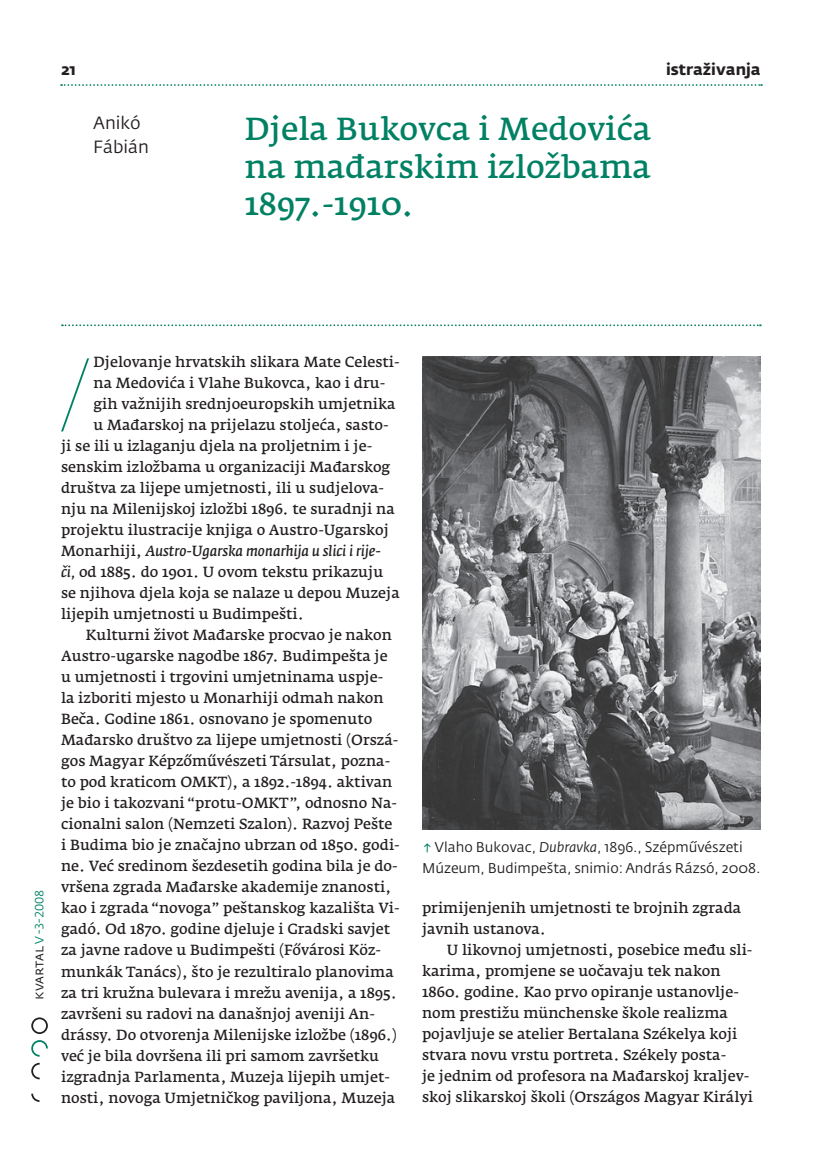
<style>
.page{position:relative;width:820px;height:1167px;background:#fff}
.page>*{position:absolute;margin:0;border:0;box-sizing:border-box;transform-origin:0 0}
.t1{font:200 condensed 99.05px "Helvetica Neue";color:#008164}
.t2{font:600 31.5px/37.8px "Fedra Serif A Std";color:#008164;text-align:justify}
.t3{font:17.5px/24.5px "Fedra Sans Std";color:#231f20}
.t4{font:700 15.75px "Fedra Sans Std";color:#231f20}
.t5{font:600 14.53px/21px "Fedra Serif A Std";color:#231f20}
.t6{font:italic 600 14.53px "Fedra Serif A Std";color:#231f20}
.t7{font:14px/21px "Fedra Sans Std";color:#231f20}
.t8{font:11.9px "Fedra Sans Std";color:#008164}
.s1{font-size:14px;color:#231f20}
.s2{font-style:normal}
.s3{font-style:italic}
.s4{color:#008164}
</style>
<div class="page">
<svg style="left:31px;top:1017px;width:17px;height:17px"></svg>
<svg style="left:31px;top:1040px;width:17px;height:17px"></svg>
<svg style="left:31px;top:1093px;width:8px;height:9px"></svg>
<svg style="left:31px;top:1063px;width:9px;height:16px"></svg>
<svg style="left:61px;top:84px;width:701px;height:2px"></svg>
<svg style="left:62px;top:324px;width:699px;height:2px"></svg>
<img style="left:422px;top:356px;width:338px;height:473px">
<p class="t4" style="left:61px;top:60px;width:16px">21</p>
<p class="t4" style="left:666px;top:60px;width:96px">istraživanja</p>
<p class="t3" style="left:93px;top:111px;width:57px">Anikó<br>Fábián</p>
<h2 class="t2" style="left:245px;top:110px;width:408px">Djela Bukovca i Medovića na mađarskim izložbama 1897.-1910.</h2>
<p class="t8" style="left:32px;top:999px;width:111px;rotate:-90deg"><span class="s1">kvartal</span> v -3-2008</p>
<h1 class="t1" style="left:61px;top:341px;width:29px">/</h1>
<p class="t5" style="left:93px;top:352px;width:307px">Djelovanje hrvatskih slikara Mate Celesti-</p>
<p class="t5" style="left:93px;top:373px;width:293px">na Medovića i Vlahe Bukovca, kao i dru-</p>
<p class="t5" style="left:93px;top:394px;width:304px">gih važnijih srednjoeuropskih umjetnika</p>
<p class="t5" style="left:93px;top:415px;width:296px">u Mađarskoj na prijelazu stoljeća, sasto-</p>
<p class="t5" style="left:61px;top:436px;width:313px">ji se ili u izlaganju djela na proljetnim i je-</p>
<p class="t5" style="left:61px;top:457px;width:331px">senskim izložbama u organizaciji Mađarskog</p>
<p class="t5" style="left:61px;top:478px;width:324px">društva za lijepe umjetnosti, ili u sudjelova-</p>
<p class="t5" style="left:61px;top:499px;width:335px">nju na Milenijskoj izložbi 1896. te suradnji na</p>
<p class="t5" style="left:61px;top:520px;width:329px">projektu ilustracije knjiga o Austro-Ugarskoj</p>
<p class="t6" style="left:61px;top:543px;width:321px"><span class="s2">Monarhiji,</span> Austro-Ugarska monarhija u slici i rije-</p>
<p class="t5" style="left:61px;top:562px;width:324px"><span class="s3">či,</span> od 1885. do 1901. U ovom tekstu prikazuju</p>
<p class="t5" style="left:61px;top:583px;width:340px">se njihova djela koja se nalaze u depou Muzeja</p>
<p class="t5" style="left:61px;top:604px;width:244px">lijepih umjetnosti u Budimpešti.</p>
<p class="t5" style="left:86px;top:625px;width:307px">Kulturni život Mađarske procvao je nakon</p>
<p class="t5" style="left:61px;top:646px;width:328px">Austro-ugarske nagodbe 1867. Budimpešta je</p>
<p class="t5" style="left:61px;top:667px;width:324px">u umjetnosti i trgovini umjetninama uspje-</p>
<p class="t5" style="left:61px;top:688px;width:324px">la izboriti mjesto u Monarhiji odmah nakon</p>
<p class="t5" style="left:61px;top:709px;width:313px">Beča. Godine 1861. osnovano je spomenuto</p>
<p class="t5" style="left:61px;top:730px;width:339px">Mađarsko društvo za lijepe umjetnosti (Orszá-</p>
<p class="t5" style="left:61px;top:751px;width:331px">gos Magyar Képzőművészeti Társulat, pozna-</p>
<p class="t5" style="left:61px;top:772px;width:333px">to pod kraticom OMKT), a 1892.-1894. aktivan</p>
<p class="t5" style="left:61px;top:793px;width:337px">je bio i takozvani “protu-OMKT”, odnosno Na-</p>
<p class="t5" style="left:61px;top:814px;width:333px">cionalni salon (Nemzeti Szalon). Razvoj Pešte</p>
<p class="t5" style="left:61px;top:835px;width:340px">i Budima bio je značajno ubrzan od 1850. godi-</p>
<p class="t5" style="left:61px;top:856px;width:338px">ne. Već sredinom šezdesetih godina bila je do-</p>
<p class="t5" style="left:61px;top:877px;width:332px">vršena zgrada Mađarske akademije znanosti,</p>
<p class="t5" style="left:61px;top:898px;width:340px">kao i zgrada “novoga” peštanskog kazališta Vi-</p>
<p class="t5" style="left:61px;top:919px;width:331px">gadó. Od 1870. godine djeluje i Gradski savjet</p>
<p class="t5" style="left:61px;top:940px;width:321px">za javne radove u Budimpešti (Fővárosi Köz-</p>
<p class="t5" style="left:61px;top:961px;width:334px">munkák Tanács), što je rezultiralo planovima</p>
<p class="t5" style="left:61px;top:982px;width:337px">za tri kružna bulevara i mrežu avenija, a 1895.</p>
<p class="t5" style="left:61px;top:1003px;width:315px">završeni su radovi na današnjoj aveniji An-</p>
<p class="t5" style="left:61px;top:1024px;width:337px">drássy. Do otvorenja Milenijske izložbe (1896.)</p>
<p class="t5" style="left:61px;top:1045px;width:320px">već je bila dovršena ili pri samom završetku</p>
<p class="t5" style="left:61px;top:1066px;width:330px">izgradnja Parlamenta, Muzeja lijepih umjet-</p>
<p class="t5" style="left:61px;top:1087px;width:336px">nosti, novoga Umjetničkog paviljona, Muzeja</p>
<p class="t7" style="left:422px;top:837px;width:340px"><span class="s4">↑</span> Vlaho Bukovac, <span class="s3">Dubravka</span>, 1896., Szépművészeti<br>Múzeum, Budimpešta, snimio: András Rázsó, 2008.</p>
<p class="t5" style="left:422px;top:898px;width:321px">primijenjenih umjetnosti te brojnih zgrada javnih ustanova.</p>
<p class="t5" style="left:422px;top:940px;width:332px;text-indent:25px">U likovnoj umjetnosti, posebice među sli&shy;karima, promjene se uočavaju tek nakon 1860. godine. Kao prvo opiranje ustanovlje&shy;nom prestižu münchenske škole realizma pojavljuje se atelier Bertalana Székelya koji stvara novu vrstu portreta. Székely posta-<br>je jednim od profesora na Mađarskoj kraljev&shy;skoj slikarskoj školi (Országos Magyar Királyi</p>
</div>
